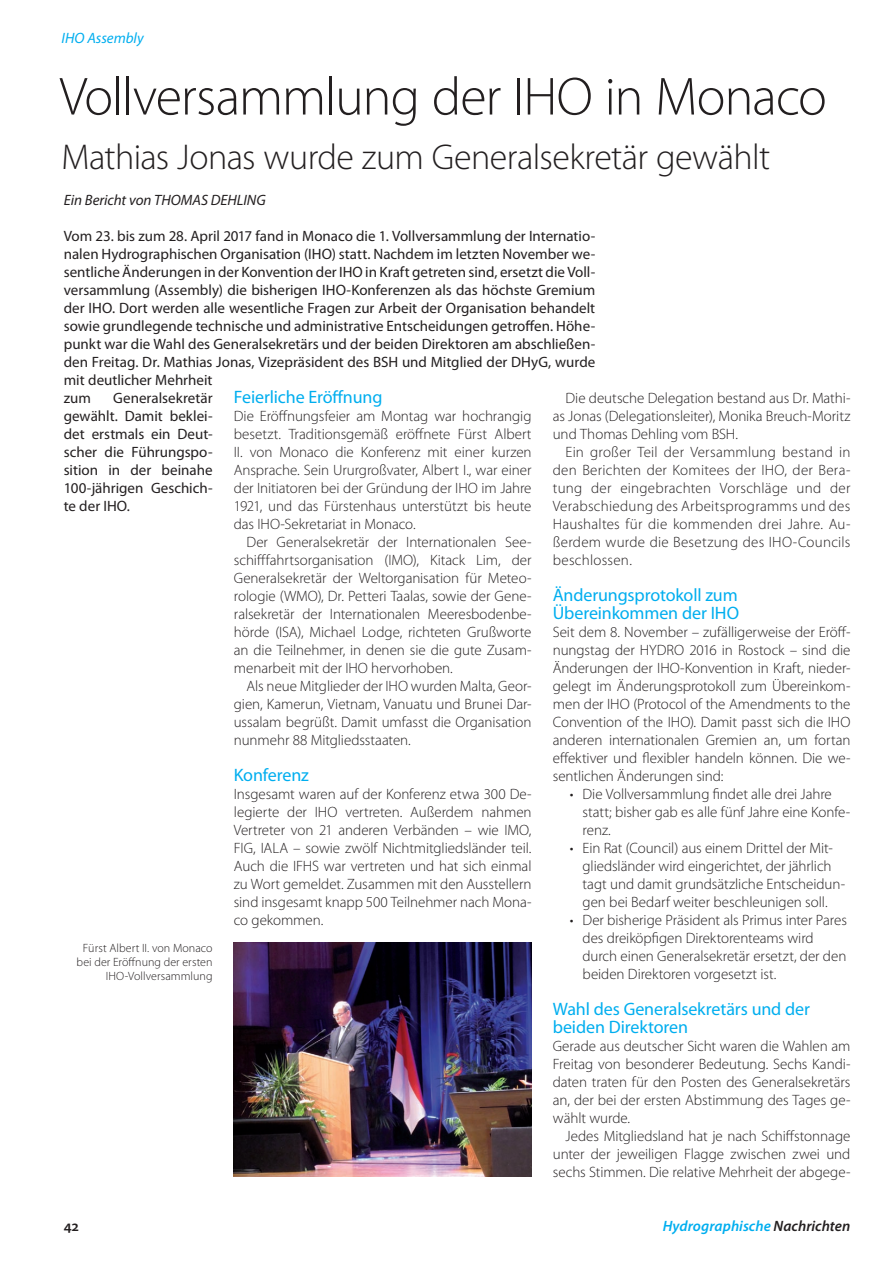
<style>
.page{position:relative;width:893px;height:1263px;background:#fff}
.page>*{position:absolute;margin:0;border:0;box-sizing:border-box;transform-origin:0 0}
.t1{font:300 54px "Myriad Pro";letter-spacing:-.02em;color:#231f20}
.t2{font:300 36px "Myriad Pro";letter-spacing:-.015em;color:#231f20}
.t3{font:18px/18px "Myriad Pro";letter-spacing:-.005em;color:#00aeef}
.t4{font:300 15px/18px "Myriad Pro";letter-spacing:-.005em;color:#231f20;text-align:justify}
.t5{font:15px/18px "Myriad Pro";color:#231f20}
.t6{font:italic 600 15px "Myriad Pro";letter-spacing:.005em;color:#00aeef}
.t7{font:italic 15px "Myriad Pro";letter-spacing:-.005em;color:#231f20}
.t8{font:italic 15px "Myriad Pro";color:#00aeef}
.t9{font:600 15px "Myriad Pro";color:#231f20}
.t10{font:300 12px/14.4px "Myriad Pro";letter-spacing:.005em;color:#231f20;text-align:right}
.s1{color:#231f20}
</style>
<div class="page">
<img style="left:234px;top:943px;width:297px;height:234px">
<p class="t8" style="left:62px;top:28px;width:85px">IHO Assembly</p>
<h1 class="t1" style="left:60px;top:64px;width:769px">Vollversammlung der IHO in Monaco</h1>
<h2 class="t2" style="left:62px;top:135px;width:710px">Mathias Jonas wurde zum Generalsekretär gewählt</h2>
<p class="t7" style="left:64px;top:190px;width:101px">Ein Bericht von Thomas</p>
<p class="t7" style="left:211px;top:190px;width:38px">Dehling</p>
<p class="t5" style="left:64px;top:226px;width:533px">Vom 23. bis zum 28. April 2017 fand in Monaco die 1. Vollversammlung der Internatio&shy;nalen Hydrographischen Organisation (IHO) statt. Nachdem im letzten November we&shy;sentliche Änderungen in der Konvention der IHO in Kraft getreten sind, ersetzt die Voll&shy;versammlung (Assembly) die bisherigen IHO-Konferenzen als das höchste Gremium der IHO. Dort werden alle wesentliche Fragen zur Arbeit der Organisation behandelt sowie grundlegende technische und administrative Entscheidungen getroffen. Höhe&shy;punkt war die Wahl des Generalsekretärs und der beiden Direktoren am abschließen&shy;den Freitag. Dr. Mathias Jonas, Vizepräsident des BSH und Mitglied der DHyG, wurde mit deutlicher Mehrheit<br>zum</p>
<p class="t3" style="left:234px;top:387px;width:150px">Feierliche Eröffnung</p>
<p class="t4" style="left:234px;top:406px;width:299px">Die Eröffnungsfeier am Montag war hochrangig besetzt. Traditionsgemäß eröffnete Fürst Albert II. von Monaco die Konferenz mit einer kurzen Ansprache. Sein Ururgroßvater, Albert I., war einer der Initiatoren bei der Gründung der IHO im Jahre 1921, und das Fürstenhaus unterstützt bis heute das IHO-Sekretariat in Monaco.</p>
<p class="t4" style="left:234px;top:532px;width:299px;text-indent:13px">Der Generalsekretär der Internationalen See&shy;schifffahrtsorganisation (IMO), Kitack Lim, der Generalsekretär der Weltorganisation für Meteo&shy;rologie (WMO), Dr. Petteri Taalas, sowie der Gene&shy;ralsekretär der Internationalen Meeresbodenbe&shy;hörde (ISA), Michael Lodge, richteten Grußworte an die Teilnehmer, in denen sie die gute Zusam&shy;menarbeit mit der IHO hervorhoben.</p>
<p class="t4" style="left:234px;top:676px;width:299px;text-indent:13px">Als neue Mitglieder der IHO wurden Malta, Geor&shy;gien, Kamerun, Vietnam, Vanuatu und Brunei Dar&shy;ussalam begrüßt. Damit umfasst die Organisation nunmehr 88 Mitgliedsstaaten.</p>
<p class="t3" style="left:234px;top:765px;width:77px">Konferenz</p>
<p class="t4" style="left:234px;top:784px;width:299px">Insgesamt waren auf der Konferenz etwa 300 De&shy;legierte der IHO vertreten. Außerdem nahmen Vertreter von 21 anderen Verbänden – wie IMO, FIG, IALA – sowie zwölf Nichtmitgliedsländer teil.<br>Auch die IFHS war vertreten und hat sich einmal zu Wort gemeldet. Zusammen mit den Ausstellern sind insgesamt knapp 500 Teilnehmer nach Mona&shy;co gekommen.</p>
<p class="t5" style="left:64px;top:388px;width:150px;text-align:justify;text-indent:50px">Generalsekretär gewählt. Damit beklei&shy;det erstmals ein Deut&shy;scher die Führungspo&shy;sition in der beinahe 100-jährigen Geschich&shy;te der IHO.</p>
<p class="t4" style="left:553px;top:388px;width:299px;text-indent:13px">Die deutsche Delegation bestand aus Dr. Mathi&shy;as Jonas (Delegationsleiter), Monika Breuch-Moritz und Thomas Dehling vom BSH.</p>
<p class="t4" style="left:553px;top:442px;width:299px;text-indent:13px">Ein großer Teil der Versammlung bestand in den Berichten der Komitees der IHO, der Bera&shy;tung der eingebrachten Vorschläge und der Verabschiedung des Arbeitsprogramms und des Haushaltes für die kommenden drei Jahre. Au&shy;ßerdem wurde die Besetzung des IHO-Councils beschlossen.</p>
<p class="t3" style="left:553px;top:585px;width:188px">Änderungsprotokoll zum<br>Übereinkommen der IHO</p>
<p class="t4" style="left:553px;top:622px;width:299px">Seit dem 8. November – zufälligerweise der Eröff&shy;nungstag der HYDRO 2016 in Rostock – sind die Änderungen der IHO-Konvention in Kraft, nieder&shy;gelegt im Änderungsprotokoll zum Übereinkom&shy;men der IHO (Protocol of the Amendments to the Convention of the IHO). Damit passt sich die IHO anderen internationalen Gremien an, um fortan effektiver und flexibler handeln können. Die we&shy;sentlichen Änderungen sind:</p>
<p class="t4" style="left:583px;top:784px;width:269px;text-align:left;text-indent:-13px">• Die Vollversammlung findet alle drei Jahre statt; bisher gab es alle fünf Jahre eine Konfe&shy;renz.</p>
<p class="t4" style="left:583px;top:838px;width:264px;text-align:left;text-indent:-13px">• Ein Rat (Council) aus einem Drittel der Mit&shy;gliedsländer wird eingerichtet, der jährlich tagt und damit grundsätzliche Entscheidun&shy;gen bei Bedarf weiter beschleunigen soll.</p>
<p class="t4" style="left:583px;top:910px;width:266px;text-align:left;text-indent:-13px">• Der bisherige Präsident als Primus inter Pares des dreiköpfigen Direktorenteams wird durch einen Generalsekretär ersetzt, der den beiden Direktoren vorgesetzt ist.</p>
<p class="t3" style="left:553px;top:999px;width:259px">Wahl des Generalsekretärs und der beiden Direktoren</p>
<p class="t4" style="left:553px;top:1036px;width:299px">Gerade aus deutscher Sicht waren die Wahlen am Freitag von besonderer Bedeutung. Sechs Kandi&shy;daten traten für den Posten des Generalsekretärs an, der bei der ersten Abstimmung des Tages ge&shy;wählt wurde.</p>
<p class="t4" style="left:553px;top:1126px;width:299px;text-indent:13px">Jedes Mitgliedsland hat je nach Schiffstonnage unter der jeweiligen Flagge zwischen zwei und sechs Stimmen. Die relative Mehrheit der abgege-</p>
<p class="t10" style="left:77px;top:940px;width:138px">Fürst Albert II. von Monaco bei der Eröffnung der ersten<br>IHO-Vollversammlung</p>
<p class="t9" style="left:64px;top:1216px;width:17px">42</p>
<p class="t6" style="left:663px;top:1216px;width:189px">Hydrographische <span class="s1">Nachrichten</span></p>
</div>
